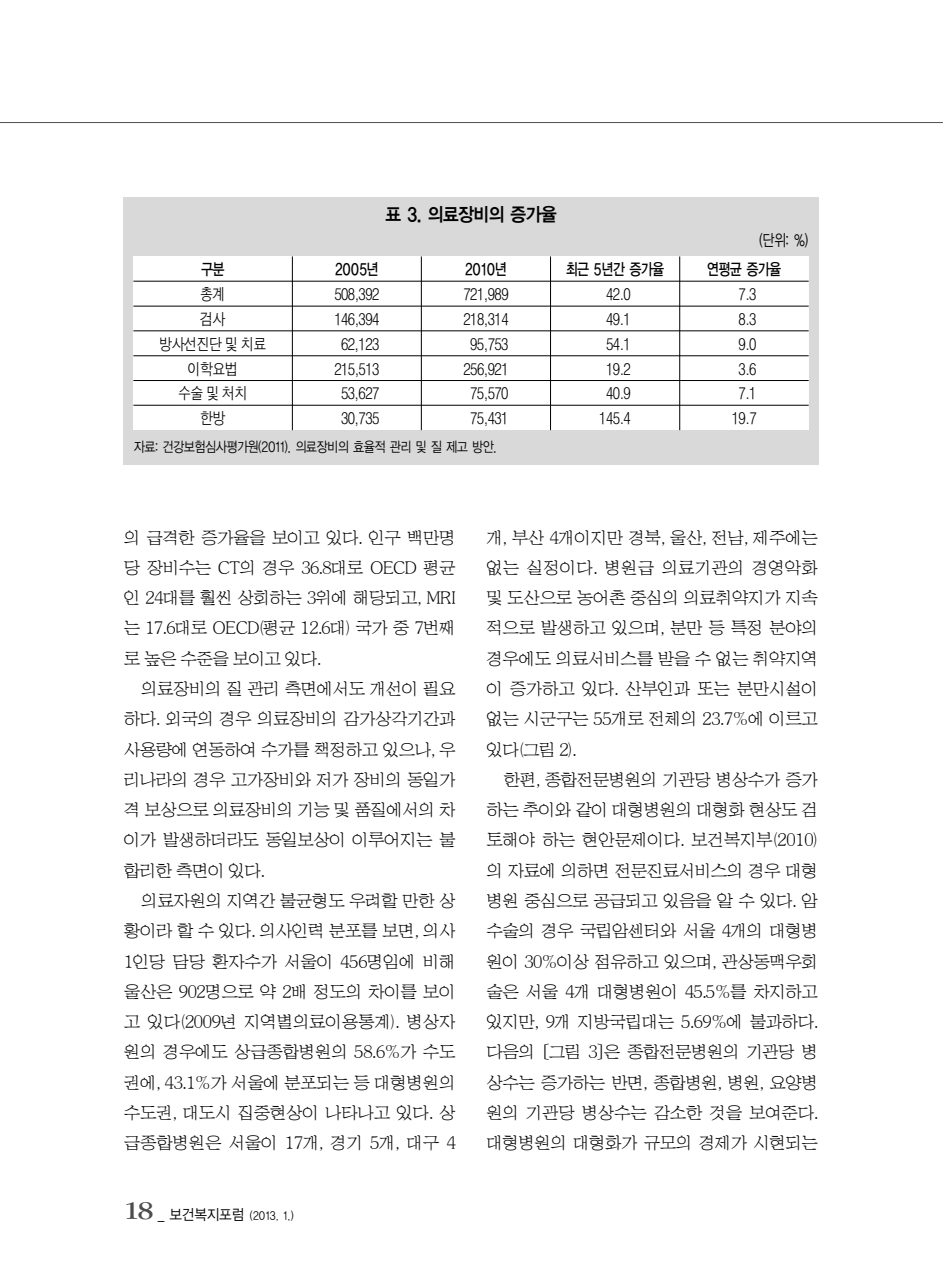
<style>
.page{position:relative;width:943px;height:1287px;background:#fff}
.page>*{position:absolute;margin:0;border:0;box-sizing:border-box;transform-origin:0 0}
.t1{font:18.9px "YGO14";letter-spacing:-.105em;color:#000;scale:.9 1}
.t2{font:17.5px/30.3px "HY Sin Mun Myeong Jo";letter-spacing:-.085em;color:#000;text-align:justify}
.t3{font:500 16.1px/24.8px "HY Go Thic";letter-spacing:-.085em;color:#000;text-align:center;scale:.85 1}
.t4{font:16.1px "YGO13";letter-spacing:-.11em;color:#000;scale:.8 1}
.t5{font:16.1px "YGO12";color:#000;scale:.8 1}
.t6{font:14px "YGO12";letter-spacing:-.11em;color:#000;scale:.85 1}
.t7{font:11.38px "YGO12";color:#000;scale:.9 1}
.s1{font-family:"Garamand SW";font-size:26.25px;color:#4d4d4d}
.s2{font-size:14.88px}
</style>
<div class="page">
<hr style="left:0;top:122px;width:942px;height:1px;background:#4d4d4d">
<div style="left:123px;top:197px;width:695px;height:268px;background:#d9d9d9"></div>
<div style="left:133px;top:256px;width:675px;height:174px;background:#fff"></div>
<hr style="left:133px;top:281px;width:675px;height:1px;background:#000">
<hr style="left:133px;top:306px;width:675px;height:1px;background:#000">
<hr style="left:133px;top:330px;width:675px;height:1px;background:#000">
<hr style="left:133px;top:355px;width:675px;height:1px;background:#000">
<hr style="left:133px;top:380px;width:675px;height:1px;background:#000">
<hr style="left:133px;top:405px;width:675px;height:1px;background:#000">
<hr style="left:292px;top:256px;width:1px;height:174px;background:#000">
<hr style="left:421px;top:256px;width:1px;height:174px;background:#000">
<hr style="left:550px;top:256px;width:1px;height:174px;background:#000">
<hr style="left:679px;top:256px;width:1px;height:174px;background:#000">
<p class="t4" style="left:201px;top:262px;width:32px">구분</p>
<p class="t3" style="left:159px;top:283px;width:128px">총계<br>검사<br>방사선진단 및 치료 이학요법<br>수술 및 처치<br>한방</p>
<p class="t1" style="left:384px;top:206px;width:193px">표 3. 의료장비의 증가율</p>
<p class="t5" style="left:758px;top:233px;width:64px">(단위: %)</p>
<p class="t4" style="left:464px;top:262px;width:55px">2010년</p>
<p class="t4" style="left:565px;top:262px;width:126px">최근 5년간 증가율</p>
<p class="t4" style="left:706px;top:262px;width:95px">연평균 증가율</p>
<p class="t4" style="left:334px;top:262px;width:57px">2005년</p>
<p class="t3" style="left:334px;top:283px;width:55px">508,392<br>146,394<br>62,123<br>215,513<br>53,627<br>30,735</p>
<p class="t3" style="left:463px;top:283px;width:55px">721,989<br>218,314<br>95,753<br>256,921<br>75,570<br>75,431</p>
<p class="t3" style="left:598px;top:283px;width:39px">42.0<br>49.1<br>54.1<br>19.2<br>40.9<br>145.4</p>
<p class="t3" style="left:731px;top:283px;width:31px">7.3<br>8.3<br>9.0<br>3.6<br>7.1<br>19.7</p>
<p class="t6" style="left:133px;top:441px;width:429px">자료: 건강보험심사평가원(2011). 의료장비의 효율적 관리 및 질 제고 방안.</p>
<p class="t2" style="left:123px;top:523px;width:334px">의 급격한 증가율을 보이고 있다. 인구 백만명 당 장비수는 CT의 경우 36.8대로 OECD 평균 인 24대를 훨씬 상회하는 3위에 해당되고, MRI 는 17.6대로 OECD(평균 12.6대) 국가 중 7번째 로 높은 수준을 보이고 있다.</p>
<p class="t2" style="left:123px;top:675px;width:334px;text-indent:17px">의료장비의 질 관리 측면에서도 개선이 필요 하다. 외국의 경우 의료장비의 감가상각기간과 사용량에 연동하여 수가를 책정하고 있으나, 우 리나라의 경우 고가장비와 저가 장비의 동일가 격 보상으로 의료장비의 기능 및 품질에서의 차 이가 발생하더라도 동일보상이 이루어지는 불 합리한 측면이 있다.</p>
<p class="t2" style="left:123px;top:886px;width:334px;text-indent:17px">의료자원의 지역간 불균형도 우려할 만한 상 황이라 할 수 있다. 의사인력 분포를 보면, 의사 1인당 담당 환자수가 서울이 456명임에 비해 울산은 902명으로 약 2배 정도의 차이를 보이 고 있다(2009년 지역별의료이용통계). 병상자 원의 경우에도 상급종합병원의 58.6%가 수도 권에, 43.1%가 서울에 분포되는 등 대형병원의 수도권, 대도시 집중현상이 나타나고 있다. 상 급종합병원은 서울이 17개, 경기 5개, 대구 4</p>
<p class="t7" style="left:123px;top:1210px;width:191px"><span class="s1">18</span> <span class="s2">_ 보건복지포럼</span> (2013. 1.)</p>
<p class="t2" style="left:486px;top:523px;width:334px">개, 부산 4개이지만 경북, 울산, 전남, 제주에는 없는 실정이다. 병원급 의료기관의 경영악화 및 도산으로 농어촌 중심의 의료취약지가 지속 적으로 발생하고 있으며, 분만 등 특정 분야의 경우에도 의료서비스를 받을 수 없는 취약지역 이 증가하고 있다. 산부인과 또는 분만시설이 없는 시군구는 55개로 전체의 23.7%에 이르고 있다(그림 2).</p>
<p class="t2" style="left:486px;top:765px;width:334px;text-indent:17px">한편, 종합전문병원의 기관당 병상수가 증가 하는 추이와 같이 대형병원의 대형화 현상도 검 토해야 하는 현안문제이다. 보건복지부(2010) 의 자료에 의하면 전문진료서비스의 경우 대형 병원 중심으로 공급되고 있음을 알 수 있다. 암 수술의 경우 국립암센터와 서울 4개의 대형병 원이 30%이상 점유하고 있으며, 관상동맥우회 술은 서울 4개 대형병원이 45.5%를 차지하고 있지만, 9개 지방국립대는 5.69%에 불과하다. 다음의〔그림 3〕은 종합전문병원의 기관당 병 상수는 증가하는 반면, 종합병원, 병원, 요양병 원의 기관당 병상수는 감소한 것을 보여준다. 대형병원의 대형화가 규모의 경제가 시현되는</p>
</div>
